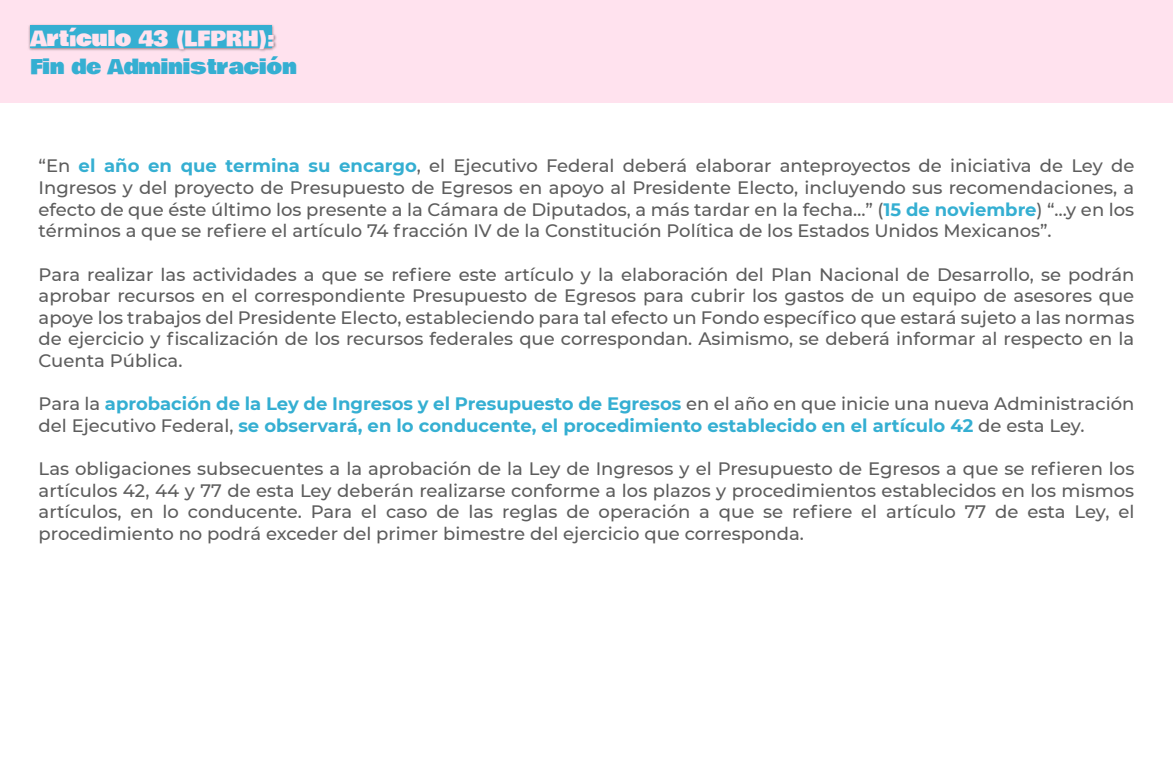
<style>
.page{position:relative;width:1173px;height:776px;background:#fff}
.page>*{position:absolute;margin:0;border:0;box-sizing:border-box;transform-origin:0 0}
.t1{font:20.92px "Bowlby One";color:#ffe2ee}
.t2{font:20.25px "Bowlby One";color:#35afd2}
.t3{font:500 18px/21.6px "Montserrat";color:#5d5d5d;text-align:justify}
.t4{font:700 18px/21.6px "Montserrat";color:#35afd2}
.s1{font-weight:700;color:#35afd2}
.s2{font-weight:500;color:#5d5d5d}
</style>
<div class="page">
<div style="left:0;top:0;width:1173px;height:102px;background:#ffe2ee"></div>
<img style="left:28px;top:24px;width:249px;height:28px">
<div style="left:30px;top:25px;width:241px;height:23px;background:#35afd2"></div>
<p class="t1" style="left:30px;top:23px;width:247px">Artículo 43 (LFPRH):</p>
<p class="t2" style="left:30px;top:51px;width:268px">Fin de Administración</p>
<p class="t3" style="left:39px;top:154px;width:1097px">“En <span class="s1">el año en que termina su encargo</span>, el Ejecutivo Federal deberá elaborar anteproyectos de iniciativa de Ley de Ingresos y del proyecto de Presupuesto de Egresos en apoyo al Presidente Electo, incluyendo sus recomendaciones, a efecto de que éste último los presente a la Cámara de Diputados, a más tardar en la fecha…” (<span class="s1">15 de noviembre</span>) “…y en los términos a que se refiere el artículo 74 fracción IV de la Constitución Política de los Estados Unidos Mexicanos”.</p>
<p class="t3" style="left:39px;top:262px;width:1097px">Para realizar las actividades a que se refiere este artículo y la elaboración del Plan Nacional de Desarrollo, se podrán aprobar recursos en el correspondiente Presupuesto de Egresos para cubrir los gastos de un equipo de asesores que apoye los trabajos del Presidente Electo, estableciendo para tal efecto un Fondo específico que estará sujeto a las normas de ejercicio y fiscalización de los recursos federales que correspondan. Asimismo, se deberá informar al respecto en la Cuenta Pública.</p>
<p class="t4" style="left:39px;top:392px;width:1097px"><span class="s2">Para la</span> aprobación de la Ley de Ingresos y el Presupuesto de Egresos <span class="s2">en el año en que inicie una nueva Administración del Ejecutivo Federal,</span> se observará, en lo conducente, el procedimiento establecido en el artículo 42 <span class="s2">de esta Ley.</span></p>
<p class="t3" style="left:39px;top:457px;width:1097px">Las obligaciones subsecuentes a la aprobación de la Ley de Ingresos y el Presupuesto de Egresos a que se refieren los artículos 42, 44 y 77 de esta Ley deberán realizarse conforme a los plazos y procedimientos establecidos en los mismos artículos, en lo conducente. Para el caso de las reglas de operación a que se refiere el artículo 77 de esta Ley, el procedimiento no podrá exceder del primer bimestre del ejercicio que corresponda.</p>
</div>
